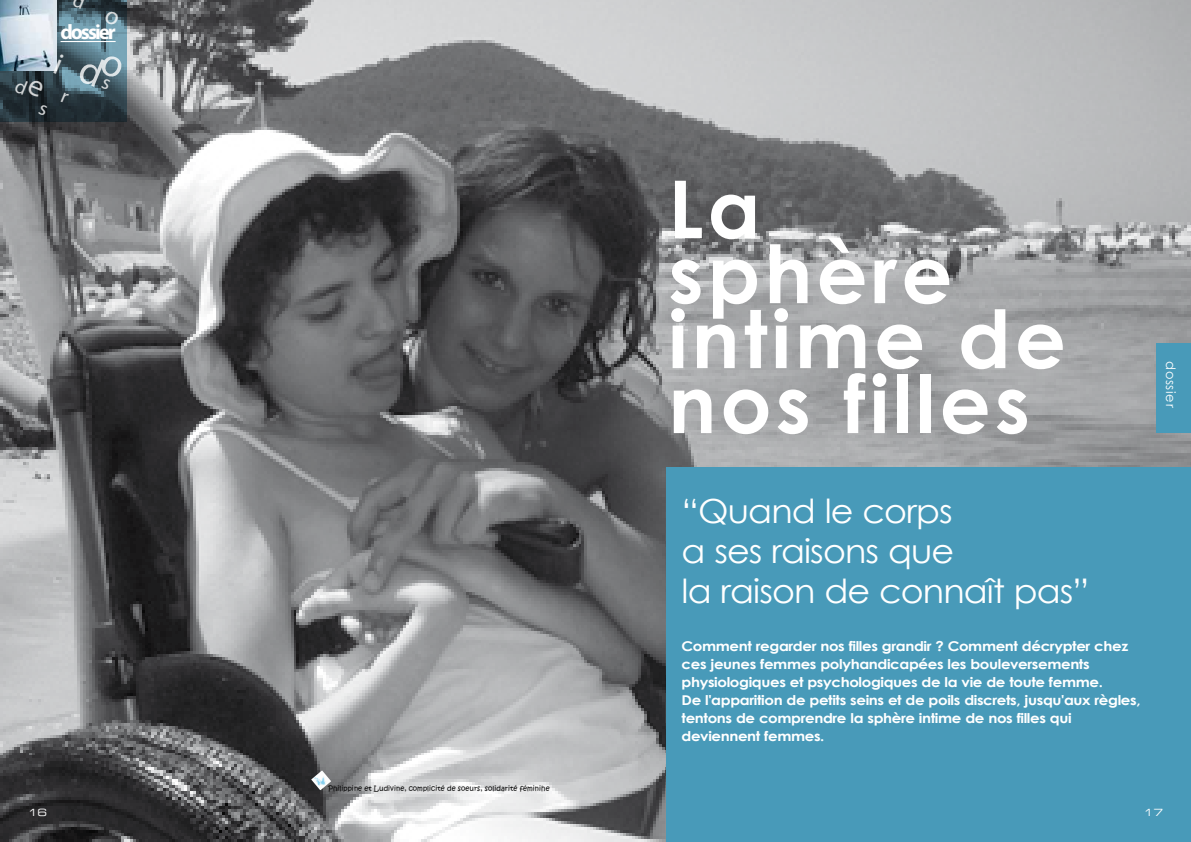
<style>
.page{position:relative;width:1191px;height:842px;background:#fff}
.page>*{position:absolute;margin:0;border:0;box-sizing:border-box;transform-origin:0 0}
.t1{font:700 80px/65px "Century Gothic";letter-spacing:.05em;color:#fff}
.t2{font:33.2px/40px "Century Gothic";letter-spacing:-.025em;color:#fff;scale:1.05 1}
.t3{font:700 21px "Myriad Pro";letter-spacing:-.1em;color:#fff}
.t4{font:700 13.5px/18px "Century Gothic";letter-spacing:-.025em;color:#fff;scale:1.11 1}
.t5{font:13px "Century Gothic";letter-spacing:.05em;color:#fff}
.t6{font:10px "Eurostile LT Extended Two";color:#fff}
.t7{font:7px "Kristen ITC";letter-spacing:.01em;color:#000}
</style>
<div class="page">
<img style="left:0;top:0;width:1191px;height:842px">
<svg style="left:0;top:0;width:127px;height:122px;background:#3e5560"></svg>
<div style="left:1157px;top:343px;width:34px;height:89px;background:#489ab9"></div>
<div style="left:666px;top:468px;width:525px;height:374px;background:#489ab9"></div>
<hr style="left:61px;top:41px;width:55px;height:1px;background:#fff">
<svg style="left:0;top:0;width:57px;height:71px;background:#bbcbd7"></svg>
<img style="left:311px;top:770px;width:20px;height:20px">
<svg style="left:14px;top:79px;width:30px;height:18px"></svg>
<svg style="left:77px;top:54px;width:47px;height:36px;background:#506e7b"></svg>
<svg style="left:53px;top:54px;width:11px;height:20px"></svg>
<svg style="left:104px;top:10px;width:16px;height:16px"></svg>
<svg style="left:61px;top:92px;width:8px;height:11px"></svg>
<svg style="left:38px;top:104px;width:10px;height:11px"></svg>
<svg style="left:72px;top:0;width:14px;height:9px"></svg>
<h3 class="t3" style="left:61px;top:19px;width:57px">dossier</h3>
<p class="t6" style="left:28px;top:805px;width:21px">16</p>
<p class="t7" style="left:328px;top:784px;width:223px">Philippine et Ludivine, complicité de soeurs, solidarité féminihe</p>
<h1 class="t1" style="left:668px;top:173px;width:399px">La<br>sphère intime de nos filles</h1>
<h2 class="t2" style="left:681px;top:491px;width:390px">“Quand le corps<br>a ses raisons que<br>la raison de connaît pas”</h2>
<p class="t4" style="left:681px;top:637px;width:415px">Comment regarder nos filles grandir ? Comment décrypter chez ces jeunes femmes polyhandicapées les bouleversements physiologiques et psychologiques de la vie de toute femme.<br>De l'apparition de petits seins et de poils discrets, jusqu'aux règles, tentons de comprendre la sphère intime de nos filles qui deviennent femmes.</p>
<p class="t5" style="left:1179px;top:361px;width:48px;rotate:90deg">dossier</p>
<p class="t6" style="left:1143px;top:805px;width:21px">17</p>
</div>
